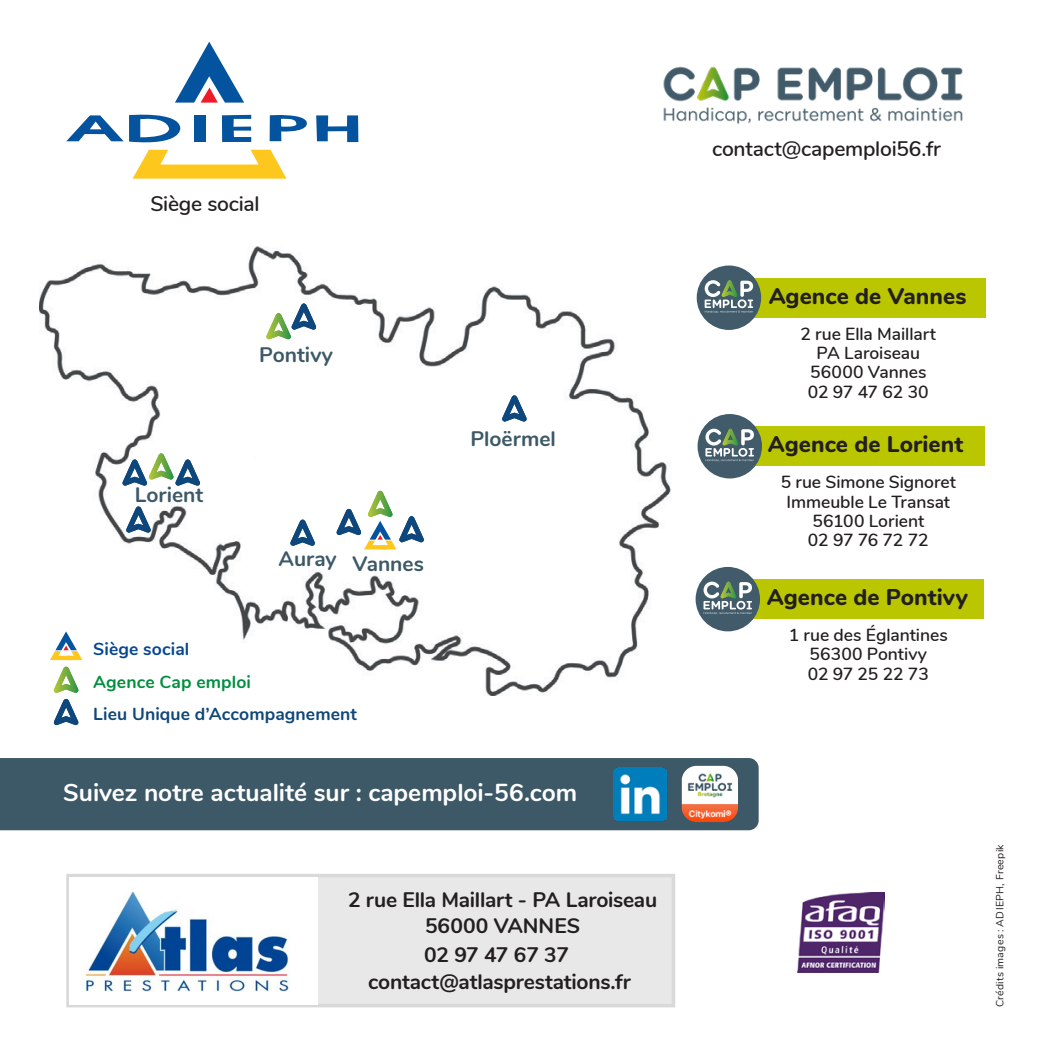
<style>
.page{position:relative;width:1042px;height:1042px;background:#fff}
.page>*{position:absolute;margin:0;border:0;box-sizing:border-box;transform-origin:0 0}
.Style_de_paragraphe_1{font:700 24.5px "Nunito";color:#fff}
.t1{font:24.5px "Caviar Dreams";color:#231f20}
.Style_de_paragraphe_1-2{font:800 22.75px "Nunito";color:#231f20}
.Style_de_paragraphe_1-3{font:700 21px "Nunito";letter-spacing:-.01em;color:#231f20}
.Style_de_paragraphe_1-4{font:600 21px "Nunito";letter-spacing:-.01em;color:#231f20}
.Style_de_paragraphe_1-5{font:700 21px "Nunito";color:#3d5967}
.Style_de_paragraphe_1-6{font:600 17.5px "Nunito";letter-spacing:-.005em;color:#231f20}
.Style_de_paragraphe_1-7{font:700 17.5px "Nunito";letter-spacing:.005em;color:#0f4779}
.Style_de_paragraphe_1-8{font:700 17.5px "Nunito";letter-spacing:.005em;color:#008f3f}
.Style_de_paragraphe_1-9{font:700 17.5px "Nunito";letter-spacing:.005em;color:#074793}
.Style_de_paragraphe_1-10{font:10.5px "Nunito";letter-spacing:.025em;color:#231f20}
</style>
<div class="page">
<div style="left:66px;top:874px;width:609px;height:133px;background:#e8e8e8;border:4px solid #d9d9d9"></div>
<div style="left:69px;top:876px;width:249px;height:128px;background:#fff"></div>
<div style="left:0;top:758px;width:758px;height:72px;background:#3d5967"></div>
<img style="left:40px;top:247px;width:631px;height:449px">
<svg style="left:316px;top:115px;width:42px;height:27px"></svg>
<svg style="left:175px;top:42px;width:69px;height:61px"></svg>
<svg style="left:66px;top:114px;width:241px;height:65px"></svg>
<img style="left:797px;top:892px;width:88px;height:81px">
<img style="left:84px;top:892px;width:206px;height:99px">
<img style="left:663px;top:66px;width:300px;height:58px">
<div style="left:751px;top:426px;width:234px;height:40px;background:#bac600"></div>
<div style="left:697px;top:414px;width:65px;height:64px;background:#425b6a;border-radius:50%"></div>
<svg style="left:705px;top:429px;width:49px;height:32px"></svg>
<div style="left:751px;top:579px;width:233px;height:40px;background:#bac600"></div>
<div style="left:695px;top:567px;width:65px;height:64px;background:#425b6a;border-radius:50%"></div>
<svg style="left:703px;top:581px;width:49px;height:33px"></svg>
<div style="left:752px;top:278px;width:234px;height:39px;background:#bac600"></div>
<div style="left:697px;top:265px;width:64px;height:65px;background:#425b6a;border-radius:50%"></div>
<svg style="left:704px;top:280px;width:49px;height:33px"></svg>
<img style="left:614px;top:767px;width:53px;height:53px">
<img style="left:682px;top:766px;width:56px;height:56px">
<svg style="left:50px;top:631px;width:32px;height:29px"></svg>
<svg style="left:54px;top:666px;width:24px;height:27px"></svg>
<svg style="left:54px;top:699px;width:24px;height:26px"></svg>
<svg style="left:502px;top:395px;width:25px;height:27px"></svg>
<svg style="left:337px;top:491px;width:87px;height:58px"></svg>
<svg style="left:290px;top:519px;width:25px;height:27px"></svg>
<svg style="left:126px;top:506px;width:25px;height:27px"></svg>
<svg style="left:122px;top:453px;width:78px;height:33px"></svg>
<svg style="left:266px;top:303px;width:50px;height:36px"></svg>
<p class="Style_de_paragraphe_1-4" style="left:150px;top:189px;width:111px">Siège social</p>
<p class="Style_de_paragraphe_1-5" style="left:259px;top:339px;width:75px">Pontivy</p>
<p class="Style_de_paragraphe_1-5" style="left:135px;top:480px;width:70px">Lorient</p>
<p class="Style_de_paragraphe_1-9" style="left:93px;top:636px;width:98px">Siège social</p>
<p class="Style_de_paragraphe_1-8" style="left:93px;top:669px;width:159px">Agence Cap emploi</p>
<p class="Style_de_paragraphe_1-5" style="left:279px;top:543px;width:60px">Auray</p>
<p class="Style_de_paragraphe_1-5" style="left:352px;top:548px;width:73px">Vannes</p>
<p class="Style_de_paragraphe_1-7" style="left:93px;top:701px;width:265px">Lieu Unique d’Accompagnement</p>
<p class="Style_de_paragraphe_1-5" style="left:470px;top:423px;width:87px">Ploërmel</p>
<p class="Style_de_paragraphe_1" style="left:63px;top:775px;width:515px">Suivez notre actualité sur : capemploi-56.com</p>
<p class="Style_de_paragraphe_1-3" style="left:348px;top:884px;width:311px">2 rue Ella Maillart - PA Laroiseau</p>
<p class="Style_de_paragraphe_1-3" style="left:425px;top:910px;width:157px">56000 VANNES</p>
<p class="Style_de_paragraphe_1-3" style="left:424px;top:939px;width:146px">02 97 47 67 37</p>
<p class="Style_de_paragraphe_1-3" style="left:368px;top:966px;width:264px">contact@atlasprestations.fr</p>
<h1 class="t1" style="left:507px;top:971px;width:31px">20</h1>
<p class="Style_de_paragraphe_1-4" style="left:712px;top:133px;width:230px">contact@capemploi56.fr</p>
<p class="Style_de_paragraphe_1-2" style="left:768px;top:279px;width:199px">Agence de Vannes</p>
<p class="Style_de_paragraphe_1-6" style="left:800px;top:321px;width:137px">2 rue Ella Maillart</p>
<p class="Style_de_paragraphe_1-6" style="left:816px;top:340px;width:105px">PA Laroiseau</p>
<p class="Style_de_paragraphe_1-6" style="left:810px;top:359px;width:118px">56000 Vannes</p>
<p class="Style_de_paragraphe_1-6" style="left:808px;top:379px;width:122px">02 97 47 62 30</p>
<p class="Style_de_paragraphe_1-2" style="left:768px;top:428px;width:197px">Agence de Lorient</p>
<p class="Style_de_paragraphe_1-6" style="left:781px;top:469px;width:177px">5 rue Simone Signoret</p>
<p class="Style_de_paragraphe_1-6" style="left:786px;top:489px;width:165px">Immeuble Le Transat</p>
<p class="Style_de_paragraphe_1-6" style="left:812px;top:508px;width:113px">56100 Lorient</p>
<p class="Style_de_paragraphe_1-6" style="left:808px;top:527px;width:122px">02 97 76 72 72</p>
<p class="Style_de_paragraphe_1-2" style="left:767px;top:581px;width:202px">Agence de Pontivy</p>
<p class="Style_de_paragraphe_1-6" style="left:789px;top:622px;width:160px">1 rue des Églantines</p>
<p class="Style_de_paragraphe_1-6" style="left:809px;top:641px;width:119px">56300 Pontivy</p>
<p class="Style_de_paragraphe_1-6" style="left:808px;top:660px;width:123px">02 97 25 22 73</p>
<p class="Style_de_paragraphe_1-10" style="left:992px;top:1007px;width:164px;rotate:-90deg">Crédits images : ADIEPH, Freepik</p>
</div>
